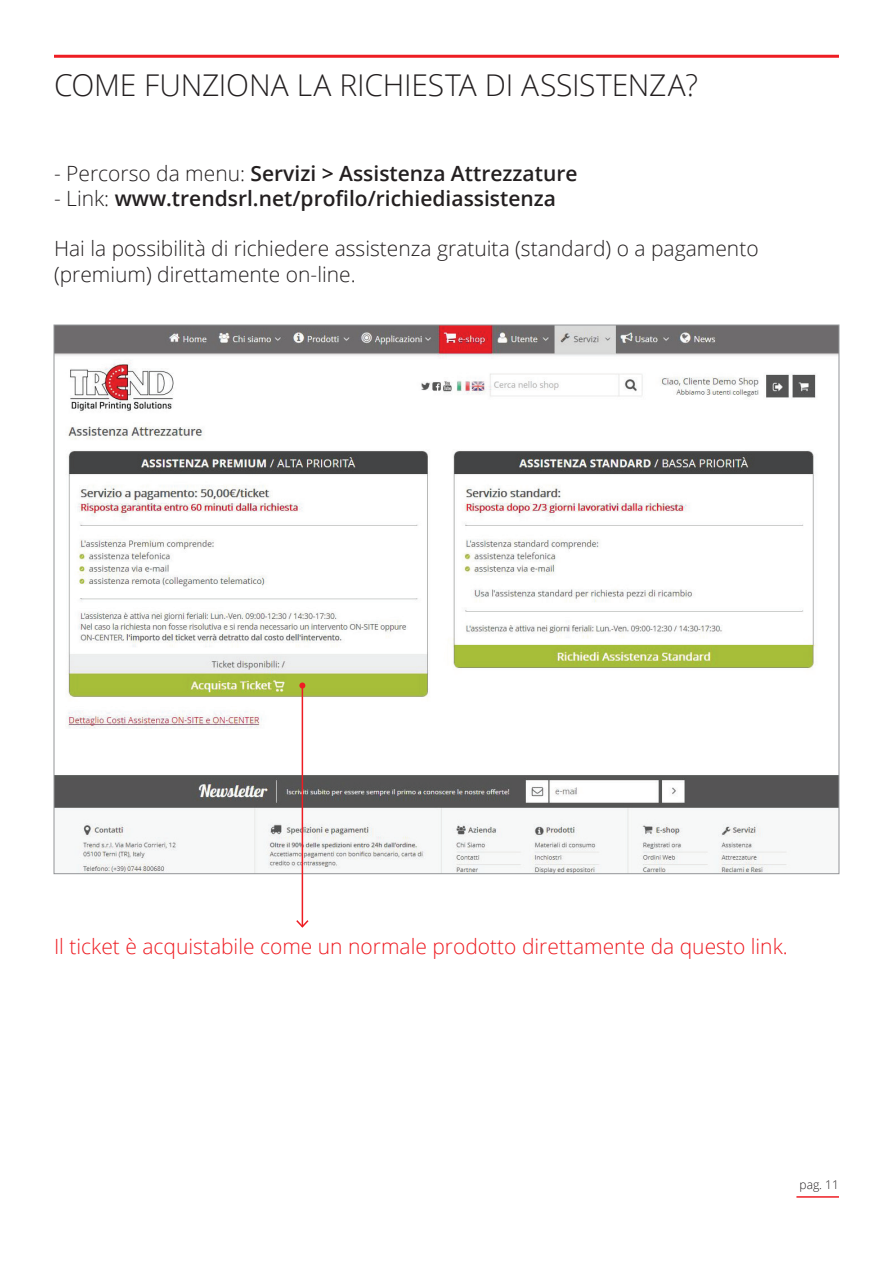
<style>
.page{position:relative;width:893px;height:1263px;background:#fff}
.page>*{position:absolute;margin:0;border:0;box-sizing:border-box;transform-origin:0 0}
.t1{font:300 30px "Open Sans";letter-spacing:-.01em;color:#231f20}
.t2{font:300 21px/25.2px "Open Sans";color:#231f20}
.t3{font:600 21px "Open Sans";color:#231f20}
.t4{font:300 21px "Open Sans";color:#ee1d23}
.t5{font:300 12px "Open Sans";color:#231f20}
.s1{font-weight:300}
</style>
<div class="page">
<hr style="left:796px;top:1196px;width:43px;height:2px;background:#ee1d23">
<hr style="left:54px;top:55px;width:785px;height:3px;background:#ee1d23">
<img style="left:56px;top:327px;width:781px;height:545px">
<hr style="left:302px;top:685px;width:1px;height:242px;background:#ee1d23">
<svg style="left:299px;top:682px;width:6px;height:6px"></svg>
<svg style="left:296px;top:918px;width:13px;height:10px"></svg>
<h1 class="t1" style="left:54px;top:65px;width:646px">COME FUNZIONA LA RICHIESTA DI ASSISTENZA?</h1>
<p class="t3" style="left:54px;top:159px;width:525px"><span class="s1">- Percorso da menu:</span> Servizi &gt; Assistenza Attrezzature</p>
<p class="t3" style="left:54px;top:184px;width:504px"><span class="s1">- Link:</span> www.trendsrl.net/profilo/richiediassistenza</p>
<p class="t2" style="left:54px;top:236px;width:706px">Hai la possibilità di richiedere assistenza gratuita (standard) o a pagamento (premium) direttamente on-line.</p>
<p class="t4" style="left:54px;top:932px;width:735px">Il ticket è acquistabile come un normale prodotto direttamente da questo link.</p>
<p class="t5" style="left:799px;top:1177px;width:41px">pag. 11</p>
</div>
